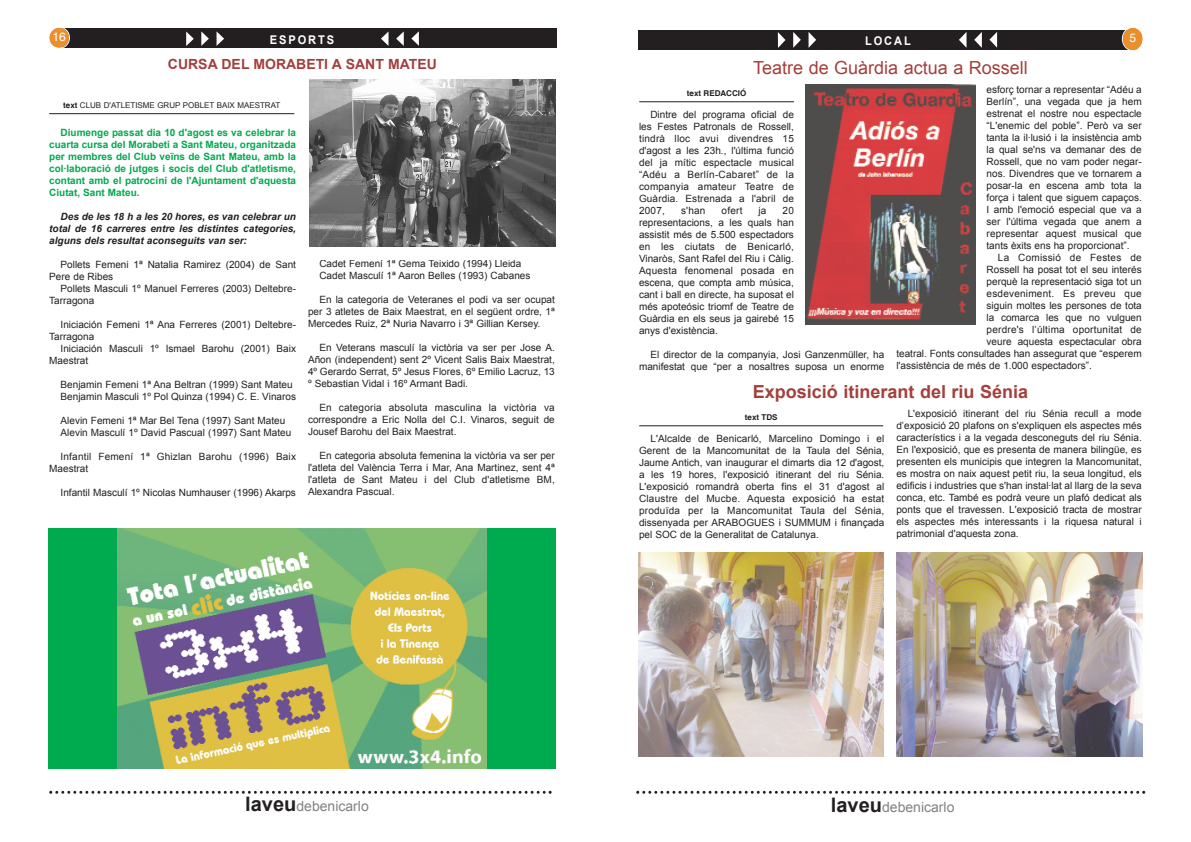
<style>
.page{position:relative;width:1191px;height:842px;background:#fff}
.page>*{position:absolute;margin:0;border:0;box-sizing:border-box;transform-origin:0 0}
.t1{font:700 18px "Arial";color:#a3403b}
.t2{font:18px "Arial";color:#a3403b}
.t3{font:14px "Arial";color:#808285}
.t4{font:700 14px "Arial";color:#a3403b}
.t5{font:700 12px "Arial";letter-spacing:.165em;color:#fff;scale:.92 1}
.t6{font:12px "Helvetica";color:#fff}
.t7{font:10px/12px "Arial";color:#231f20;text-align:justify}
.t8{font:700 10px/12px "Arial";color:#00aa4e;text-align:justify}
.t9{font:italic 700 10px/12px "Arial";color:#231f20;text-align:justify}
.t10{font:10px "Arial";letter-spacing:.02em;color:#231f20}
.t11{font:8px "Arial";color:#231f20}
.t12{font:700 8px "Helvetica";color:#231f20}
.s1{font-family:"Helvetica";font-weight:700}
.s2{font-weight:700;font-size:20px;color:#231f20}
</style>
<div class="page">
<div style="left:638px;top:30px;width:499px;height:20px;background:#231f20"></div>
<svg style="left:989px;top:32px;width:8px;height:16px"></svg>
<svg style="left:974px;top:32px;width:8px;height:16px"></svg>
<svg style="left:959px;top:32px;width:7px;height:15px"></svg>
<svg style="left:778px;top:32px;width:7px;height:16px"></svg>
<svg style="left:793px;top:32px;width:8px;height:16px"></svg>
<svg style="left:808px;top:32px;width:8px;height:16px"></svg>
<div style="left:63px;top:28px;width:494px;height:20px;background:#231f20"></div>
<svg style="left:411px;top:31px;width:8px;height:15px"></svg>
<svg style="left:396px;top:31px;width:8px;height:15px"></svg>
<svg style="left:381px;top:32px;width:7px;height:14px"></svg>
<svg style="left:186px;top:32px;width:8px;height:14px"></svg>
<svg style="left:201px;top:31px;width:8px;height:15px"></svg>
<svg style="left:216px;top:31px;width:8px;height:15px"></svg>
<svg style="left:49px;top:27px;width:21px;height:21px"></svg>
<svg style="left:49px;top:791px;width:502px;height:3px"></svg>
<svg style="left:636px;top:791px;width:509px;height:3px"></svg>
<svg style="left:1121px;top:27px;width:22px;height:23px"></svg>
<hr style="left:639px;top:102px;width:155px;height:1px;background:#231f20">
<img style="left:805px;top:84px;width:170px;height:240px">
<hr style="left:49px;top:113px;width:245px;height:1px;background:#231f20">
<div style="left:48px;top:528px;width:508px;height:240px;background:#00aa4e"></div>
<img style="left:117px;top:528px;width:370px;height:240px">
<hr style="left:639px;top:426px;width:244px;height:1px;background:#231f20">
<img style="left:638px;top:552px;width:246px;height:204px">
<img style="left:896px;top:552px;width:246px;height:204px">
<img style="left:309px;top:79px;width:246px;height:168px">
<p class="t6" style="left:52px;top:30px;width:15px">16</p>
<p class="t5" style="left:270px;top:33px;width:71px">ESPORTS</p>
<p class="t5" style="left:865px;top:34px;width:51px">LOCAL</p>
<p class="t6" style="left:1129px;top:31px;width:8px">5</p>
<h2 class="t4" style="left:168px;top:57px;width:270px">CURSA DEL MORABETI A SANT MATEU</h2>
<p class="t11" style="left:63px;top:101px;width:218px"><span class="s1">text</span> CLUB D'ATLETISME GRUP POBLET BAIX MAESTRAT</p>
<p class="t8" style="left:49px;top:127px;width:248px;text-indent:11px">Diumenge passat dia 10 d'agost es va celebrar la cuarta cursa del Morabeti a Sant Mateu, organitzada per membres del Club veïns de Sant Mateu, amb la col·laboració de jutges i socis del Club d'atletisme, contant amb el patrocini de l'Ajuntament d'aquesta Ciutat, Sant Mateu.</p>
<p class="t9" style="left:49px;top:211px;width:248px;text-indent:11px">Des de les 18 h a les 20 hores, es van celebrar un total de 16 carreres entre les distintes categories, alguns dels resultat aconseguits van ser:</p>
<p class="t7" style="left:49px;top:259px;width:248px;text-indent:11px">Pollets Femeni 1ª Natalia Ramirez (2004) de Sant<br>Pere de Ribes</p>
<p class="t7" style="left:49px;top:283px;width:248px;text-indent:11px">Pollets Masculi 1º Manuel Ferreres (2003) Deltebre-<br>Tarragona</p>
<p class="t7" style="left:49px;top:319px;width:248px;text-indent:11px">Iniciación Femeni 1ª Ana Ferreres (2001) Deltebre-<br>Tarragona</p>
<p class="t7" style="left:49px;top:343px;width:248px;text-indent:11px">Iniciación Masculi 1º Ismael Barohu (2001) Baix<br>Maestrat</p>
<p class="t7" style="left:61px;top:379px;width:237px">Benjamin Femeni 1ª Ana Beltran (1999) Sant Mateu<br>Benjamin Masculi 1º Pol Quinza (1994) C. E. Vinaros</p>
<p class="t7" style="left:61px;top:415px;width:232px">Alevin Femeni 1ª Mar Bel Tena (1997) Sant Mateu<br>Alevin Masculí 1º David Pascual (1997) Sant Mateu</p>
<p class="t7" style="left:49px;top:451px;width:248px;text-indent:11px">Infantil Femení 1ª Ghizlan Barohu (1996) Baix<br>Maestrat</p>
<p class="t7" style="left:61px;top:487px;width:237px">Infantil Masculí 1º Nicolas Numhauser (1996) Akarps</p>
<p class="t7" style="left:319px;top:258px;width:213px">Cadet Femení 1ª Gema Teixido (1994) Lleida<br>Cadet Masculí 1ª Aaron Belles (1993) Cabanes</p>
<p class="t7" style="left:308px;top:294px;width:248px;text-indent:11px">En la categoria de Veteranes el podi va ser ocupat per 3 atletes de Baix Maestrat, en el següent ordre, 1ª Mercedes Ruiz, 2ª Nuria Navarro i 3ª Gillian Kersey.</p>
<p class="t7" style="left:308px;top:342px;width:248px;text-indent:11px">En Veterans masculí la victòria va ser per Jose A.<br>Añon (independent) sent 2º Vicent Salis Baix Maestrat, 4º Gerardo Serrat, 5º Jesus Flores, 6º Emilio Lacruz, 13 º Sebastian Vidal i 16º Armant Badi.</p>
<p class="t7" style="left:308px;top:402px;width:248px;text-indent:11px">En categoria absoluta masculina la victòria va correspondre a Eric Nolla del C.I. Vinaros, seguit de Jousef Barohu del Baix Maestrat.</p>
<p class="t7" style="left:308px;top:450px;width:248px;text-indent:11px">En categoria absoluta femenina la victòria va ser per l'atleta del València Terra i Mar, Ana Martinez, sent 4ª l'atleta de Sant Mateu i del Club d'atletisme BM, Alexandra Pascual.</p>
<h1 class="t2" style="left:753px;top:58px;width:276px">Teatre de Guàrdia actua a Rossell</h1>
<p class="t12" style="left:687px;top:89px;width:61px">text REDACCIÓ</p>
<p class="t7" style="left:639px;top:109px;width:156px;text-indent:11px">Dintre del programa oficial de les Festes Patronals de Rossell, tindrà lloc avui divendres 15 d'agost a les 23h., l'última funció del ja mític espectacle musical “Adéu a Berlín-Cabaret” de la companyia amateur Teatre de Guàrdia. Estrenada a l'abril de 2007,</p>
<p class="t7" style="left:681px;top:205px;width:26px">s'han</p>
<p class="t7" style="left:721px;top:205px;width:22px">ofert</p>
<p class="t7" style="left:758px;top:205px;width:10px">ja</p>
<p class="t7" style="left:639px;top:205px;width:156px;text-indent:144px">20 representacions, a les quals han assistit més de 5.500 espectadors en les ciutats de Benicarló, Vinaròs, Sant Rafel del Riu i Càlig.<br>Aquesta fenomenal posada en escena, que compta amb música, cant i ball en directe, ha suposat el més apoteósic triomf de Teatre de Guàrdia en els seus ja gairebé 15 anys d'existència.</p>
<p class="t7" style="left:639px;top:349px;width:247px;text-align:right">El director de la companyia, Josi Ganzenmüller, ha manifestat que “per a nosaltres suposa un enorme</p>
<p class="t7" style="left:986px;top:83px;width:157px">esforç tornar a representar “Adéu a Berlín”, una vegada que ja hem estrenat el nostre nou espectacle “L'enemic del poble”. Però va ser tanta la il·lusió i la insistència amb la qual se'ns va demanar des de Rossell, que no vam poder negar&shy;nos. Divendres que ve tornarem a posar-la en escena amb tota la força i talent que siguem capaços.<br>I amb l'emoció especial que va a ser l'última vegada que anem a representar aquest musical que tants èxits ens ha proporcionat”.</p>
<p class="t10" style="left:998px;top:251px;width:145px">La Comissió de Festes de</p>
<p class="t7" style="left:986px;top:263px;width:157px">Rossell ha posat tot el seu interés</p>
<p class="t7" style="left:986px;top:275px;width:157px">perquè la representació siga tot un</p>
<p class="t10" style="left:986px;top:287px;width:157px">esdeveniment. Es preveu que</p>
<p class="t7" style="left:986px;top:299px;width:157px">siguin moltes les persones de tota</p>
<p class="t7" style="left:986px;top:311px;width:157px">la comarca les que no vulguen</p>
<p class="t10" style="left:986px;top:323px;width:157px">perdre's l’última oportunitat de</p>
<p class="t7" style="left:986px;top:335px;width:157px">veure aquesta espectacular obra</p>
<p class="t7" style="left:896px;top:347px;width:247px">teatral. Fonts consultades han assegurat que “esperem</p>
<p class="t7" style="left:896px;top:359px;width:197px">l'assistència de més de 1.000 espectadors”.</p>
<h1 class="t1" style="left:753px;top:382px;width:277px">Exposició itinerant del riu Sénia</h1>
<p class="t12" style="left:745px;top:413px;width:34px">text TDS</p>
<p class="t7" style="left:639px;top:433px;width:247px;text-indent:11px">L'Alcalde de Benicarló, Marcelino Domingo i el Gerent de la Mancomunitat de la Taula del Sénia, Jaume Antich, van inaugurar el dimarts dia 12 d'agost, a les 19 hores, l'exposició itinerant del riu Sénia.<br>L'exposició romandrà oberta fins el 31 d'agost al Claustre del Mucbe. Aquesta exposició ha estat produïda per la Mancomunitat Taula del Sénia, dissenyada per ARABOGUES i SUMMUM i finançada pel SOC de la Generalitat de Catalunya.</p>
<p class="t7" style="left:896px;top:407px;width:247px;text-indent:11px">L'exposició itinerant del riu Sénia recull a mode d’exposició 20 plafons on s'expliquen els aspectes més característics i a la vegada desconeguts del riu Sénia.<br>En l'exposició, que es presenta de manera bilingüe, es presenten els municipis que integren la Mancomunitat, es mostra on naix aquest petit riu, la seua longitud, els edificis i industries que s'han instal·lat al llarg de la seva conca, etc. També es podrà veure un plafó dedicat als ponts que el travessen. L'exposició tracta de mostrar els aspectes més interessants i la riquesa natural i patrimonial d'aquesta zona.</p>
<h2 class="t3" style="left:245px;top:799px;width:125px"><span class="s2">laveu</span>debenicarlo</h2>
<h2 class="t3" style="left:831px;top:799px;width:125px"><span class="s2">laveu</span>debenicarlo</h2>
</div>
